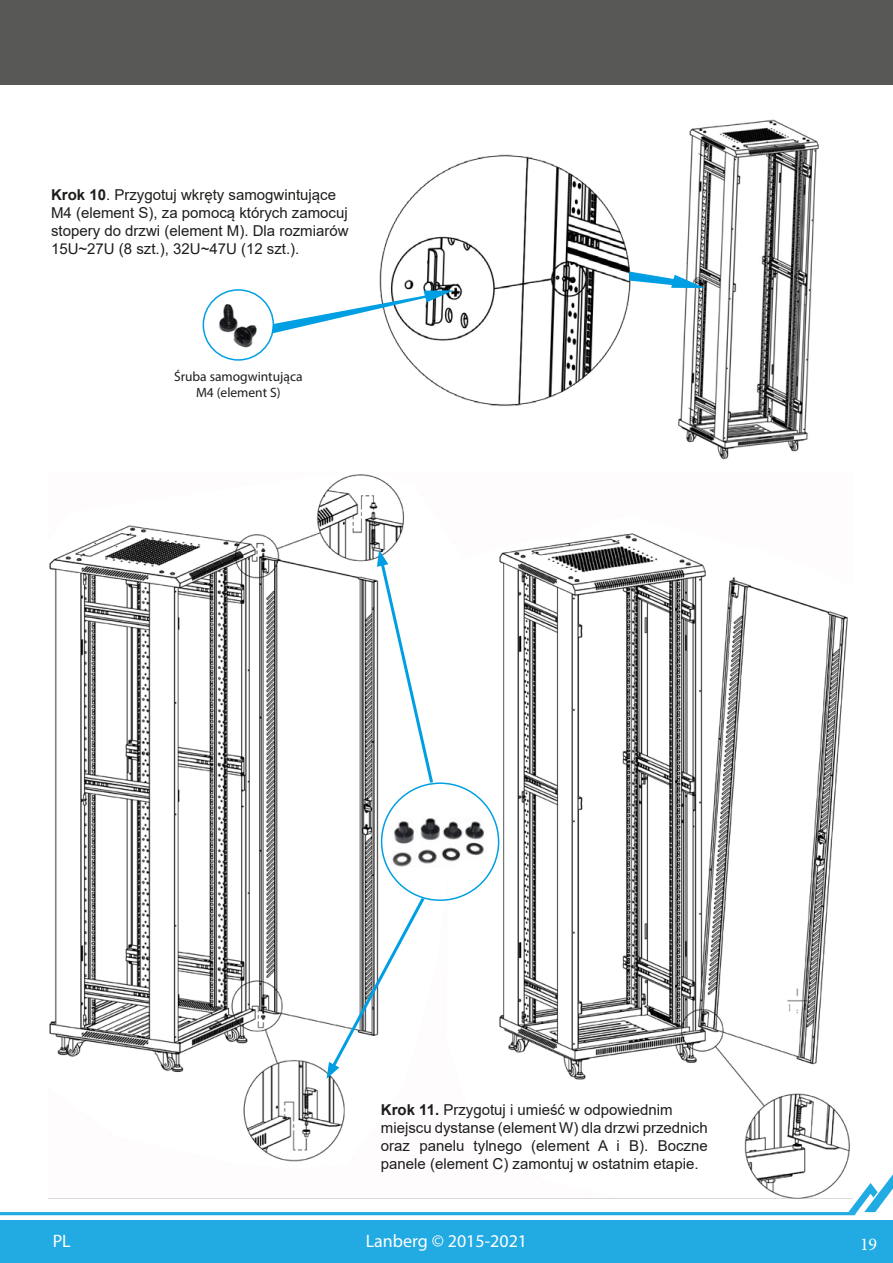
<style>
.page{position:relative;width:893px;height:1263px;background:#fff}
.page>*{position:absolute;margin:0;border:0;box-sizing:border-box;transform-origin:0 0}
.t1{font:18px "Myriad Pro";color:#fff}
.t2{font:18px "Minion Pro";color:#fff}
.t3{font:15px/18px "Arial";color:#1d1d1b}
.t4{font:13.5px/16.2px "Myriad Pro";color:#1d1d1b;text-align:center}
.s1{font-weight:700}
</style>
<div class="page">
<div style="left:0;top:0;width:893px;height:84px;background:#575756"></div>
<div style="left:0;top:1220px;width:893px;height:43px;background:#22aae2"></div>
<svg style="left:0;top:1174px;width:893px;height:41px"></svg>
<img style="left:49px;top:474px;width:804px;height:726px">
<img style="left:678px;top:119px;width:141px;height:340px">
<img style="left:379px;top:154px;width:252px;height:252px">
<svg style="left:629px;top:271px;width:76px;height:17px"></svg>
<div style="left:203px;top:289px;width:71px;height:72px;border:2px solid #009fe3;border-radius:50%"></div>
<img style="left:218px;top:304px;width:39px;height:44px">
<svg style="left:272px;top:290px;width:182px;height:43px"></svg>
<svg style="left:327px;top:550px;width:173px;height:529px"></svg>
<p class="t3" style="left:51px;top:185px;width:299px"><span class="s1">Krok 10</span>. Przygotuj wkręty samogwintujące M4 (element S), za pomocą których zamocuj stopery do drzwi (element M). Dla rozmiarów 15U~27U (8 szt.), 32U~47U (12 szt.).</p>
<p class="t4" style="left:174px;top:368px;width:130px">Śruba samogwintująca<br>M4 (element S)</p>
<p class="t3" style="left:381px;top:1100px;width:328px"><span class="s1">Krok 11.</span> Przygotuj i umieść w odpowiednim miejscu dystanse (element W) dla drzwi przednich oraz panelu tylnego (element A i B). Boczne panele (element C) zamontuj w ostatnim etapie.</p>
<p class="t1" style="left:53px;top:1229px;width:20px">PL</p>
<p class="t1" style="left:366px;top:1229px;width:163px">Lanberg © 2015-2021</p>
<p class="t2" style="left:860px;top:1232px;width:19px">19</p>
</div>
